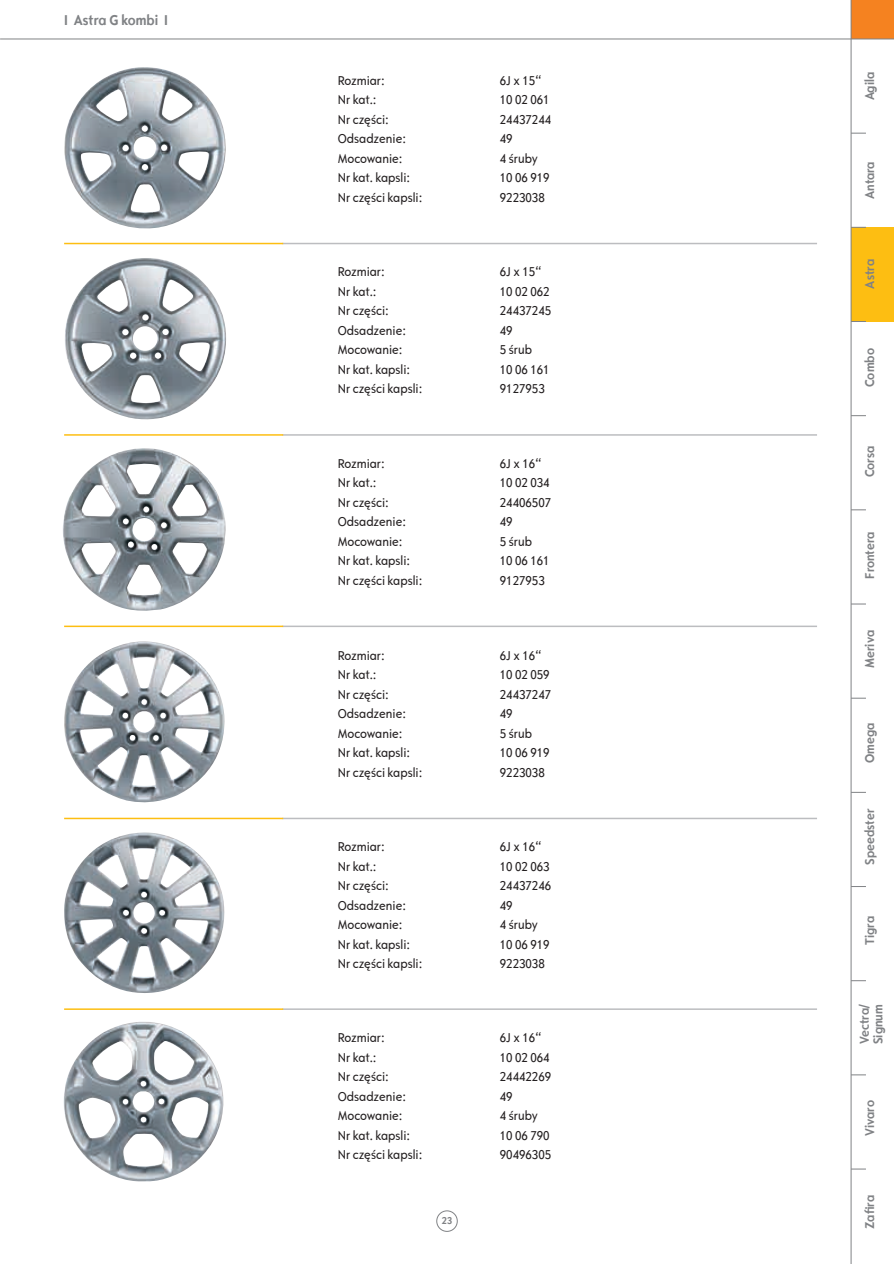
<style>
.page{position:relative;width:894px;height:1264px;background:#fff}
.page>*{position:absolute;margin:0;border:0;box-sizing:border-box;transform-origin:0 0}
.t1{font:700 15px "Opel Sans Condensed";color:#808285}
.t2{font:condensed 13.5px "Opel Sans";color:#231f20}
.t3{font:700 13.5px/13.5px "Opel Sans Condensed";color:#808285}
.t4{font:700 13.5px "Opel Sans Condensed";letter-spacing:-.02em;color:#808285}
.t5{font:700 10.5px "Opel Sans Condensed";color:#808285}
</style>
<div class="page">
<div style="left:851px;top:227px;width:42px;height:94px;background:#fdbe12"></div>
<img style="left:64px;top:67px;width:162px;height:162px">
<img style="left:63px;top:448px;width:163px;height:163px">
<hr style="left:282px;top:434px;width:535px;height:2px;background:#bcbdc0">
<hr style="left:64px;top:434px;width:219px;height:2px;background:#fdbe12">
<img style="left:65px;top:258px;width:161px;height:162px">
<hr style="left:282px;top:243px;width:535px;height:1px;background:#bcbdc0">
<hr style="left:64px;top:243px;width:219px;height:1px;background:#fdbe12">
<hr style="left:282px;top:625px;width:535px;height:2px;background:#bcbdc0">
<hr style="left:64px;top:625px;width:219px;height:2px;background:#fdbe12">
<hr style="left:282px;top:1008px;width:535px;height:2px;background:#bcbdc0">
<hr style="left:64px;top:1008px;width:219px;height:2px;background:#fdbe12">
<img style="left:63px;top:1022px;width:161px;height:160px">
<img style="left:64px;top:832px;width:161px;height:161px">
<img style="left:64px;top:641px;width:161px;height:162px">
<hr style="left:282px;top:817px;width:535px;height:2px;background:#bcbdc0">
<hr style="left:64px;top:817px;width:219px;height:2px;background:#fdbe12">
<svg style="left:851px;top:133px;width:15px;height:1px"></svg>
<svg style="left:851px;top:227px;width:15px;height:1px"></svg>
<svg style="left:851px;top:321px;width:15px;height:1px"></svg>
<svg style="left:851px;top:415px;width:15px;height:1px"></svg>
<svg style="left:851px;top:509px;width:15px;height:1px"></svg>
<svg style="left:851px;top:603px;width:15px;height:1px"></svg>
<svg style="left:851px;top:698px;width:15px;height:1px"></svg>
<svg style="left:851px;top:792px;width:15px;height:1px"></svg>
<svg style="left:851px;top:886px;width:15px;height:1px"></svg>
<svg style="left:851px;top:980px;width:15px;height:1px"></svg>
<svg style="left:851px;top:1074px;width:15px;height:1px"></svg>
<svg style="left:851px;top:1168px;width:15px;height:1px"></svg>
<div style="left:851px;top:0;width:42px;height:39px;background:#f58220"></div>
<hr style="left:0;top:39px;width:893px;height:1px;background:#808285">
<div style="left:436px;top:1210px;width:21px;height:21px;border:1px solid #808285;border-radius:50%"></div>
<hr style="left:850px;top:0;width:1px;height:1263px;background:#808285">
<p class="t1" style="left:64px;top:11px;width:105px">I Astra G kombi I</p>
<p class="t2" style="left:338px;top:72px;width:49px">Rozmiar:</p>
<p class="t2" style="left:500px;top:72px;width:43px">6J x 15“</p>
<p class="t2" style="left:338px;top:92px;width:40px">Nr kat.:</p>
<p class="t2" style="left:500px;top:92px;width:51px">10 02 061</p>
<p class="t2" style="left:338px;top:111px;width:53px">Nr części:</p>
<p class="t2" style="left:500px;top:111px;width:53px">24437244</p>
<p class="t2" style="left:338px;top:131px;width:70px">Odsadzenie:</p>
<p class="t2" style="left:500px;top:131px;width:14px">49</p>
<p class="t2" style="left:338px;top:150px;width:66px">Mocowanie:</p>
<p class="t2" style="left:500px;top:150px;width:39px">4 śruby</p>
<p class="t2" style="left:338px;top:170px;width:74px">Nr kat. kapsli:</p>
<p class="t2" style="left:500px;top:170px;width:51px">10 06 919</p>
<p class="t2" style="left:338px;top:189px;width:86px">Nr części kapsli:</p>
<p class="t2" style="left:500px;top:189px;width:46px">9223038</p>
<p class="t2" style="left:338px;top:264px;width:49px">Rozmiar:</p>
<p class="t2" style="left:500px;top:264px;width:43px">6J x 15“</p>
<p class="t2" style="left:338px;top:283px;width:40px">Nr kat.:</p>
<p class="t2" style="left:500px;top:283px;width:51px">10 02 062</p>
<p class="t2" style="left:338px;top:303px;width:53px">Nr części:</p>
<p class="t2" style="left:500px;top:303px;width:53px">24437245</p>
<p class="t2" style="left:338px;top:322px;width:70px">Odsadzenie:</p>
<p class="t2" style="left:500px;top:322px;width:14px">49</p>
<p class="t2" style="left:338px;top:342px;width:66px">Mocowanie:</p>
<p class="t2" style="left:500px;top:342px;width:34px">5 śrub</p>
<p class="t2" style="left:338px;top:361px;width:74px">Nr kat. kapsli:</p>
<p class="t2" style="left:500px;top:361px;width:51px">10 06 161</p>
<p class="t2" style="left:338px;top:381px;width:86px">Nr części kapsli:</p>
<p class="t2" style="left:500px;top:381px;width:46px">9127953</p>
<p class="t2" style="left:338px;top:455px;width:49px">Rozmiar:</p>
<p class="t2" style="left:500px;top:455px;width:43px">6J x 16“</p>
<p class="t2" style="left:338px;top:475px;width:40px">Nr kat.:</p>
<p class="t2" style="left:500px;top:475px;width:51px">10 02 034</p>
<p class="t2" style="left:338px;top:494px;width:53px">Nr części:</p>
<p class="t2" style="left:500px;top:494px;width:53px">24406507</p>
<p class="t2" style="left:338px;top:513px;width:70px">Odsadzenie:</p>
<p class="t2" style="left:500px;top:513px;width:14px">49</p>
<p class="t2" style="left:338px;top:533px;width:66px">Mocowanie:</p>
<p class="t2" style="left:500px;top:533px;width:34px">5 śrub</p>
<p class="t2" style="left:338px;top:552px;width:74px">Nr kat. kapsli:</p>
<p class="t2" style="left:500px;top:552px;width:51px">10 06 161</p>
<p class="t2" style="left:338px;top:572px;width:86px">Nr części kapsli:</p>
<p class="t2" style="left:500px;top:572px;width:46px">9127953</p>
<p class="t2" style="left:338px;top:647px;width:49px">Rozmiar:</p>
<p class="t2" style="left:500px;top:647px;width:43px">6J x 16“</p>
<p class="t2" style="left:338px;top:667px;width:40px">Nr kat.:</p>
<p class="t2" style="left:500px;top:667px;width:51px">10 02 059</p>
<p class="t2" style="left:338px;top:686px;width:53px">Nr części:</p>
<p class="t2" style="left:500px;top:686px;width:53px">24437247</p>
<p class="t2" style="left:338px;top:706px;width:70px">Odsadzenie:</p>
<p class="t2" style="left:500px;top:706px;width:14px">49</p>
<p class="t2" style="left:338px;top:725px;width:66px">Mocowanie:</p>
<p class="t2" style="left:500px;top:725px;width:34px">5 śrub</p>
<p class="t2" style="left:338px;top:745px;width:74px">Nr kat. kapsli:</p>
<p class="t2" style="left:500px;top:745px;width:51px">10 06 919</p>
<p class="t2" style="left:338px;top:764px;width:86px">Nr części kapsli:</p>
<p class="t2" style="left:500px;top:764px;width:46px">9223038</p>
<p class="t2" style="left:338px;top:838px;width:49px">Rozmiar:</p>
<p class="t2" style="left:500px;top:838px;width:43px">6J x 16“</p>
<p class="t2" style="left:338px;top:858px;width:40px">Nr kat.:</p>
<p class="t2" style="left:500px;top:858px;width:51px">10 02 063</p>
<p class="t2" style="left:338px;top:877px;width:53px">Nr części:</p>
<p class="t2" style="left:500px;top:877px;width:53px">24437246</p>
<p class="t2" style="left:338px;top:897px;width:70px">Odsadzenie:</p>
<p class="t2" style="left:500px;top:897px;width:14px">49</p>
<p class="t2" style="left:338px;top:916px;width:66px">Mocowanie:</p>
<p class="t2" style="left:500px;top:916px;width:39px">4 śruby</p>
<p class="t2" style="left:338px;top:936px;width:74px">Nr kat. kapsli:</p>
<p class="t2" style="left:500px;top:936px;width:51px">10 06 919</p>
<p class="t2" style="left:338px;top:955px;width:86px">Nr części kapsli:</p>
<p class="t2" style="left:500px;top:955px;width:46px">9223038</p>
<p class="t2" style="left:338px;top:1030px;width:49px">Rozmiar:</p>
<p class="t2" style="left:500px;top:1030px;width:43px">6J x 16“</p>
<p class="t2" style="left:338px;top:1049px;width:40px">Nr kat.:</p>
<p class="t2" style="left:500px;top:1049px;width:51px">10 02 064</p>
<p class="t2" style="left:338px;top:1069px;width:53px">Nr części:</p>
<p class="t2" style="left:500px;top:1069px;width:53px">24442269</p>
<p class="t2" style="left:338px;top:1088px;width:70px">Odsadzenie:</p>
<p class="t2" style="left:500px;top:1088px;width:14px">49</p>
<p class="t2" style="left:338px;top:1108px;width:66px">Mocowanie:</p>
<p class="t2" style="left:500px;top:1108px;width:39px">4 śruby</p>
<p class="t2" style="left:338px;top:1127px;width:74px">Nr kat. kapsli:</p>
<p class="t2" style="left:500px;top:1127px;width:51px">10 06 790</p>
<p class="t2" style="left:338px;top:1147px;width:86px">Nr części kapsli:</p>
<p class="t2" style="left:500px;top:1147px;width:53px">90496305</p>
<p class="t5" style="left:442px;top:1214px;width:12px">23</p>
<p class="t3" style="left:863px;top:100px;width:30px;rotate:-90deg">Agila</p>
<p class="t3" style="left:863px;top:199px;width:39px;rotate:-90deg">Antara</p>
<p class="t3" style="left:863px;top:289px;width:31px;rotate:-90deg">Astra</p>
<p class="t3" style="left:863px;top:387px;width:40px;rotate:-90deg">Combo</p>
<p class="t3" style="left:863px;top:477px;width:33px;rotate:-90deg">Corsa</p>
<p class="t4" style="left:861px;top:578px;width:48px;rotate:-90deg">Frontera</p>
<p class="t3" style="left:863px;top:668px;width:40px;rotate:-90deg">Meriva</p>
<p class="t3" style="left:863px;top:763px;width:42px;rotate:-90deg">Omega</p>
<p class="t3" style="left:863px;top:864px;width:58px;rotate:-90deg">Speedster</p>
<p class="t3" style="left:863px;top:945px;width:30px;rotate:-90deg">Tigra</p>
<p class="t3" style="left:857px;top:1044px;width:42px;rotate:-90deg">Vectra/<br>Signum</p>
<p class="t3" style="left:863px;top:1135px;width:37px;rotate:-90deg">Vivaro</p>
<p class="t3" style="left:863px;top:1228px;width:35px;rotate:-90deg">Zafira</p>
</div>
